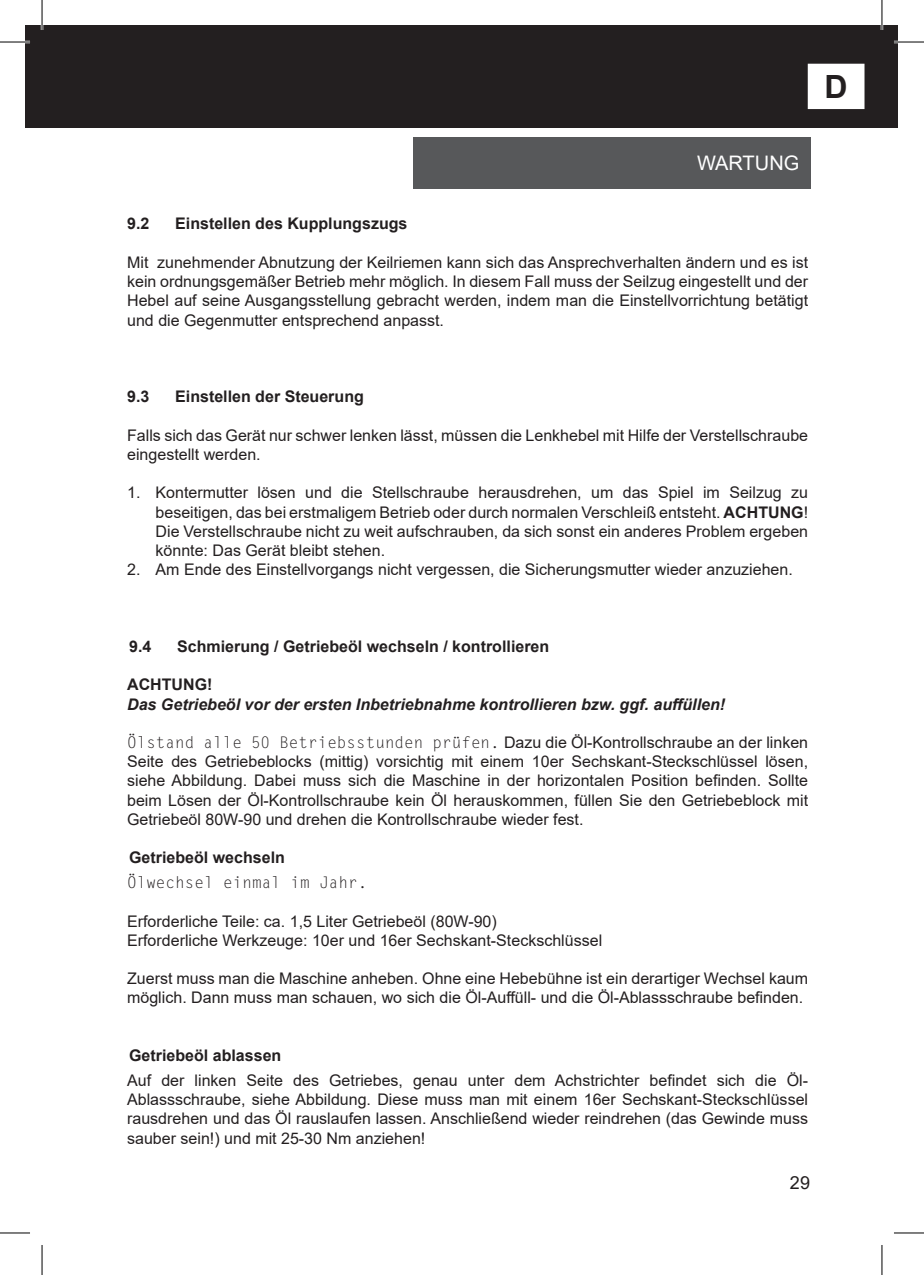
<style>
.page{position:relative;width:924px;height:1275px;background:#fff}
.page>*{position:absolute;margin:0;border:0;box-sizing:border-box;transform-origin:0 0}
.t1{font:700 32px "Arial";color:#231f20}
.t2{font:20px "Arial";color:#fff}
.t3{font:18px "Arial";color:#231f20}
.t4{font:16px/19.2px "Arial";color:#231f20;text-align:justify}
.t5{font:700 16px "Arial";color:#231f20}
.t6{font:italic 700 16px "Arial";color:#231f20}
.t7{font:16px "Letter Gothic Std";color:#231f20}
.s1{font-weight:700}
.s2{font-family:"Letter Gothic Std"}
</style>
<div class="page">
<div style="left:25px;top:25px;width:872px;height:103px;background:#231f20"></div>
<div style="left:808px;top:65px;width:55px;height:43px;background:#fff"></div>
<div style="left:807px;top:64px;width:57px;height:45px;border:2px solid #fff"></div>
<div style="left:413px;top:137px;width:397px;height:51px;background:#57585a"></div>
<hr style="left:0;top:41px;width:30px;height:2px;background:#fff">
<hr style="left:893px;top:41px;width:30px;height:2px;background:#fff">
<hr style="left:41px;top:0;width:2px;height:30px;background:#fff">
<hr style="left:880px;top:0;width:2px;height:30px;background:#fff">
<hr style="left:0;top:42px;width:30px;height:1px;background:#000">
<hr style="left:893px;top:42px;width:30px;height:1px;background:#000">
<hr style="left:0;top:1232px;width:30px;height:1px;background:#000">
<hr style="left:893px;top:1232px;width:30px;height:1px;background:#000">
<hr style="left:42px;top:0;width:1px;height:30px;background:#000">
<hr style="left:42px;top:1245px;width:1px;height:30px;background:#000">
<hr style="left:881px;top:0;width:1px;height:30px;background:#000">
<hr style="left:881px;top:1245px;width:1px;height:30px;background:#000">
<h1 class="t1" style="left:824px;top:64px;width:25px">D</h1>
<p class="t2" style="left:696px;top:149px;width:104px">WARTUNG</p>
<p class="t5" style="left:127px;top:213px;width:24px">9.2</p>
<p class="t5" style="left:175px;top:213px;width:234px">Einstellen des Kupplungszugs</p>
<p class="t4" style="left:127px;top:252px;width:682px">Mit zunehmender Abnutzung der Keilriemen kann sich das Ansprechverhalten ändern und es ist kein ordnungsgemäßer Betrieb mehr möglich. In diesem Fall muss der Seilzug eingestellt und der Hebel auf seine Ausgangsstellung gebracht werden, indem man die Einstellvorrichtung betätigt und die Gegenmutter entsprechend anpasst.</p>
<p class="t5" style="left:127px;top:385px;width:24px">9.3</p>
<p class="t5" style="left:175px;top:385px;width:190px">Einstellen der Steuerung</p>
<p class="t4" style="left:127px;top:425px;width:682px">Falls sich das Gerät nur schwer lenken lässt, müssen die Lenkhebel mit Hilfe der Verstellschraube eingestellt werden.</p>
<p class="t4" style="left:155px;top:483px;width:653px;text-indent:-28px">1. Kontermutter lösen und die Stellschraube herausdrehen, um das Spiel im Seilzug zu beseitigen, das bei erstmaligem Betrieb oder durch normalen Verschleiß entsteht. <span class="s1">ACHTUNG</span>!<br>Die Verstellschraube nicht zu weit aufschrauben, da sich sonst ein anderes Problem ergeben könnte: Das Gerät bleibt stehen.</p>
<p class="t4" style="left:127px;top:560px;width:667px">2. Am Ende des Einstellvorgangs nicht vergessen, die Sicherungsmutter wieder anzuziehen.</p>
<p class="t5" style="left:129px;top:635px;width:24px">9.4</p>
<p class="t5" style="left:177px;top:635px;width:373px">Schmierung / Getriebeöl wechseln / kontrollieren</p>
<p class="t5" style="left:127px;top:673px;width:87px">ACHTUNG!</p>
<p class="t6" style="left:127px;top:693px;width:599px">Das Getriebeöl vor der ersten Inbetriebnahme kontrollieren bzw. ggf. auffüllen!</p>
<p class="t4" style="left:127px;top:732px;width:682px"><span class="s2">Ölstand alle 50 Betriebsstunden prüfen.</span> Dazu die Öl-Kontrollschraube an der linken Seite des Getriebeblocks (mittig) vorsichtig mit einem 10er Sechskant-Steckschlüssel lösen, siehe Abbildung. Dabei muss sich die Maschine in der horizontalen Position befinden. Sollte beim Lösen der Öl-Kontrollschraube kein Öl herauskommen, füllen Sie den Getriebeblock mit Getriebeöl 80W-90 und drehen die Kontrollschraube wieder fest.</p>
<p class="t5" style="left:129px;top:846px;width:157px">Getriebeöl wechseln</p>
<p class="t7" style="left:127px;top:873px;width:242px">Ölwechsel einmal im Jahr.</p>
<p class="t4" style="left:127px;top:911px;width:476px">Erforderliche Teile: ca. 1,5 Liter Getriebeöl (80W-90)<br>Erforderliche Werkzeuge: 10er und 16er Sechskant-Steckschlüssel</p>
<p class="t4" style="left:127px;top:969px;width:682px">Zuerst muss man die Maschine anheben. Ohne eine Hebebühne ist ein derartiger Wechsel kaum möglich. Dann muss man schauen, wo sich die Öl-Auffüll- und die Öl-Ablassschraube befinden.</p>
<p class="t5" style="left:129px;top:1044px;width:154px">Getriebeöl ablassen</p>
<p class="t4" style="left:127px;top:1070px;width:682px">Auf der linken Seite des Getriebes, genau unter dem Achstrichter befindet sich die Öl-Ablassschraube, siehe Abbildung. Diese muss man mit einem 16er Sechskant-Steckschlüssel rausdrehen und das Öl rauslaufen lassen. Anschließend wieder reindrehen (das Gewinde muss sauber sein!) und mit 25-30 Nm anziehen!</p>
<p class="t3" style="left:789px;top:1170px;width:22px">29</p>
</div>
